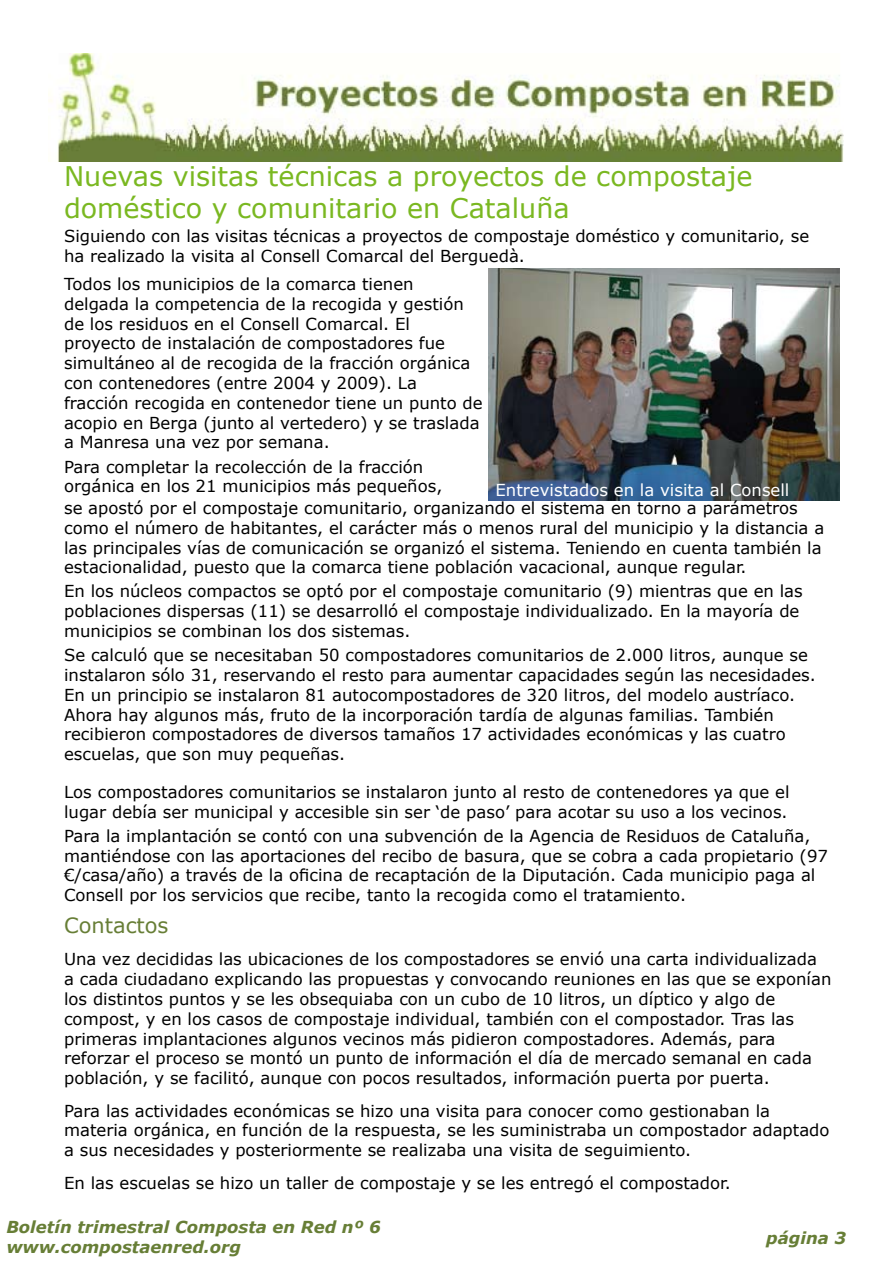
<style>
.page{position:relative;width:893px;height:1263px;background:#fff}
.page>*{position:absolute;margin:0;border:0;box-sizing:border-box;transform-origin:0 0}
.t1{font:27px/32.4px "Verdana";color:#7ab821}
.t2{font:21px "Verdana";color:#677e36}
.t3{font:16.5px/19.8px "Verdana";color:#000}
.t4{font:italic 700 16.5px/19.8px "Verdana";color:#677e36}
.t5{font:16.5px "Verdana";color:#fff}
</style>
<div class="page">
<img style="left:48px;top:54px;width:796px;height:108px">
<img style="left:489px;top:268px;width:351px;height:233px">
<h1 class="t1" style="left:64px;top:159px;width:690px">Nuevas visitas técnicas a proyectos de compostaje doméstico y comunitario en Cataluña</h1>
<p class="t3" style="left:64px;top:226px;width:747px">Siguiendo con las visitas técnicas a proyectos de compostaje doméstico y comunitario, se ha realizado la visita al Consell Comarcal del Berguedà.</p>
<p class="t3" style="left:64px;top:274px;width:420px">Todos los municipios de la comarca tienen delgada la competencia de la recogida y gestión de los residuos en el Consell Comarcal. El proyecto de instalación de compostadores fue simultáneo al de recogida de la fracción orgánica con contenedores (entre 2004 y 2009). La fracción recogida en contenedor tiene un punto de acopio en Berga (junto al vertedero) y se traslada a Manresa una vez por semana.</p>
<p class="t3" style="left:64px;top:456px;width:380px">Para completar la recolección de la fracción orgánica en los 21 municipios más pequeños,</p>
<p class="t5" style="left:496px;top:480px;width:295px">Entrevistados en la visita al Consell</p>
<p class="t3" style="left:64px;top:497px;width:762px">se apostó por el compostaje comunitario, organizando el sistema en torno a parámetros como el número de habitantes, el carácter más o menos rural del municipio y la distancia a las principales vías de comunicación se organizó el sistema. Teniendo en cuenta también la estacionalidad, puesto que la comarca tiene población vacacional, aunque regular.</p>
<p class="t3" style="left:64px;top:581px;width:740px">En los núcleos compactos se optó por el compostaje comunitario (9) mientras que en las poblaciones dispersas (11) se desarrolló el compostaje individualizado. En la mayoría de municipios se combinan los dos sistemas.</p>
<p class="t3" style="left:64px;top:645px;width:753px">Se calculó que se necesitaban 50 compostadores comunitarios de 2.000 litros, aunque se instalaron sólo 31, reservando el resto para aumentar capacidades según las necesidades.<br>En un principio se instalaron 81 autocompostadores de 320 litros, del modelo austríaco.<br>Ahora hay algunos más, fruto de la incorporación tardía de algunas familias. También recibieron compostadores de diversos tamaños 17 actividades económicas y las cuatro escuelas, que son muy pequeñas.</p>
<p class="t3" style="left:64px;top:781px;width:727px">Los compostadores comunitarios se instalaron junto al resto de contenedores ya que el lugar debía ser municipal y accesible sin ser ‘de paso’ para acotar su uso a los vecinos.</p>
<p class="t3" style="left:64px;top:825px;width:765px">Para la implantación se contó con una subvención de la Agencia de Residuos de Cataluña, mantiéndose con las aportaciones del recibo de basura, que se cobra a cada propietario (97 €/casa/año) a través de la oficina de recaptación de la Diputación. Cada municipio paga al Consell por los servicios que recibe, tanto la recogida como el tratamiento.</p>
<p class="t2" style="left:64px;top:912px;width:106px">Contactos</p>
<p class="t3" style="left:64px;top:949px;width:769px">Una vez decididas las ubicaciones de los compostadores se envió una carta individualizada<br>a cada ciudadano explicando las propuestas y convocando reuniones en las que se exponían los distintos puntos y se les obsequiaba con un cubo de 10 litros, un díptico y algo de compost, y en los casos de compostaje individual, también con el compostador. Tras las primeras implantaciones algunos vecinos más pidieron compostadores. Además, para reforzar el proceso se montó un punto de información el día de mercado semanal en cada población, y se facilitó, aunque con pocos resultados, información puerta por puerta.</p>
<p class="t3" style="left:64px;top:1100px;width:767px">Para las actividades económicas se hizo una visita para conocer como gestionaban la materia orgánica, en función de la respuesta, se les suministraba un compostador adaptado a sus necesidades y posteriormente se realizaba una visita de seguimiento.</p>
<p class="t3" style="left:64px;top:1172px;width:668px">En las escuelas se hizo un taller de compostaje y se les entregó el compostador.</p>
<p class="t4" style="left:6px;top:1216px;width:376px">Boletín trimestral Composta en Red nº 6 www.compostaenred.org</p>
<p class="t4" style="left:766px;top:1227px;width:81px">página 3</p>
</div>
